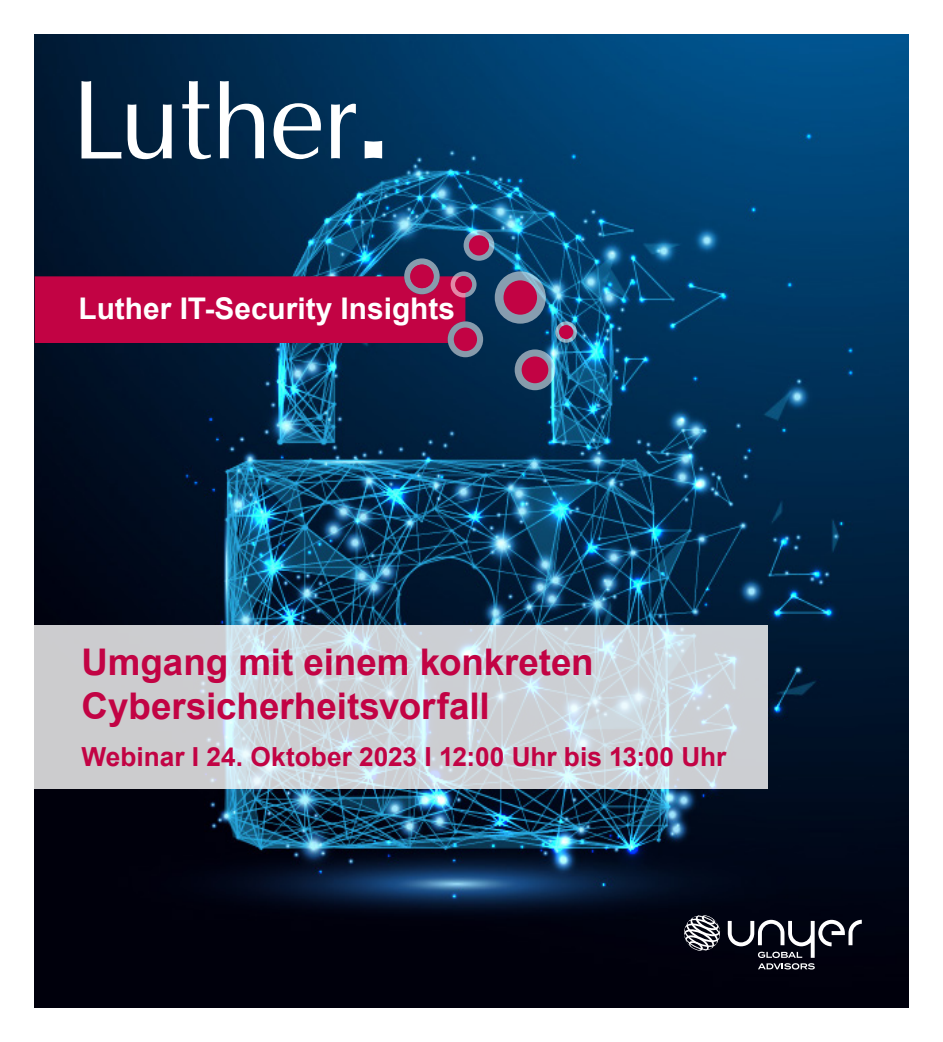
<style>
.page{position:relative;width:943px;height:1042px;background:#fff}
.page>*{position:absolute;margin:0;border:0;box-sizing:border-box;transform-origin:0 0}
.t1{font:700 36.75px/44.1px "Arial";letter-spacing:-.005em;color:#c20344}
.t2{font:700 29.93px "Arial";color:#fff}
.t3{font:700 26.25px "Arial";color:#c20344}
</style>
<div class="page">
<img style="left:35px;top:35px;width:873px;height:972px">
<div style="left:35px;top:276px;width:430px;height:67px;background:#c20344"></div>
<svg style="left:364px;top:141px;width:18px;height:17px"></svg>
<svg style="left:81px;top:81px;width:41px;height:77px"></svg>
<svg style="left:273px;top:103px;width:48px;height:56px"></svg>
<svg style="left:128px;top:104px;width:44px;height:55px"></svg>
<svg style="left:220px;top:81px;width:44px;height:77px"></svg>
<svg style="left:182px;top:81px;width:29px;height:78px"></svg>
<svg style="left:331px;top:104px;width:25px;height:54px"></svg>
<svg style="left:682px;top:914px;width:39px;height:38px"></svg>
<svg style="left:727px;top:920px;width:134px;height:49px;background:#373842"></svg>
<svg style="left:35px;top:625px;width:733px;height:164px;background:#cdd3d9"></svg>
<svg style="left:463px;top:230px;width:31px;height:31px"></svg>
<div style="left:469px;top:235px;width:20px;height:20px;background:#c20344;border-radius:50%"></div>
<svg style="left:447px;top:321px;width:36px;height:36px"></svg>
<div style="left:454px;top:327px;width:23px;height:24px;background:#c20344;border-radius:50%"></div>
<svg style="left:404px;top:258px;width:35px;height:36px"></svg>
<div style="left:410px;top:265px;width:23px;height:23px;background:#c20344;border-radius:50%"></div>
<svg style="left:514px;top:349px;width:41px;height:41px"></svg>
<div style="left:521px;top:356px;width:27px;height:27px;background:#c20344;border-radius:50%"></div>
<svg style="left:450px;top:271px;width:26px;height:26px"></svg>
<div style="left:455px;top:276px;width:17px;height:17px;background:#c20344;border-radius:50%"></div>
<svg style="left:495px;top:271px;width:51px;height:53px"></svg>
<div style="left:503px;top:280px;width:34px;height:35px;background:#c20344;border-radius:50%"></div>
<svg style="left:555px;top:321px;width:22px;height:22px"></svg>
<div style="left:559px;top:325px;width:14px;height:14px;background:#c20344;border-radius:50%"></div>
<p class="t2" style="left:78px;top:288px;width:378px">Luther IT-Security Insights</p>
<p class="t1" style="left:81px;top:640px;width:514px">Umgang mit einem konkreten<br>Cybersicherheitsvorfall</p>
<p class="t3" style="left:81px;top:738px;width:646px">Webinar I 24. Oktober 2023 I 12:00 Uhr bis 13:00 Uhr</p>
</div>
